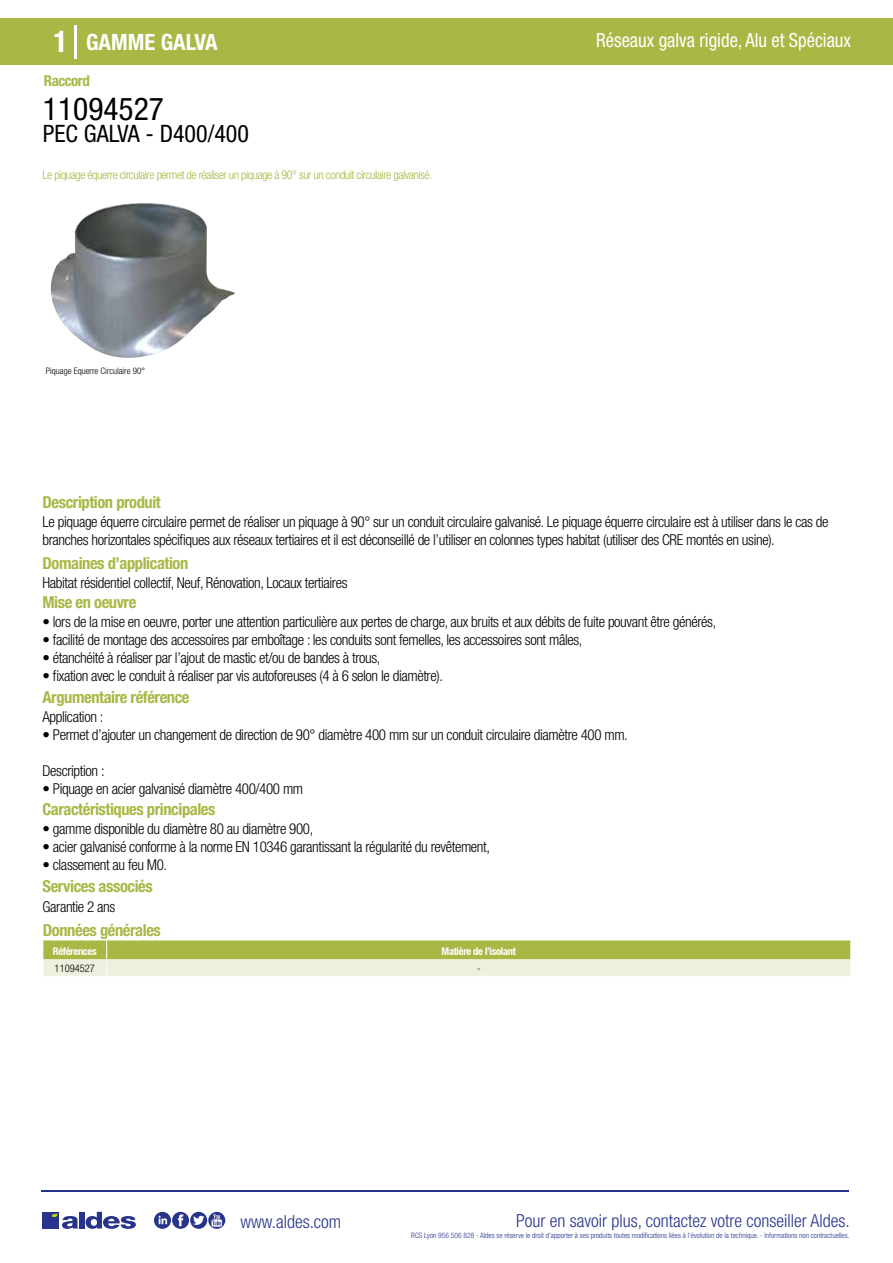
<style>
.page{position:relative;width:893px;height:1263px;background:#fff}
.page>*{position:absolute;margin:0;border:0;box-sizing:border-box;transform-origin:0 0}
.t1{font:condensed 31.5px "Helvetica Neue LT Std";color:#000}
.t2{font:condensed 24px "Helvetica Neue LT Std";color:#000}
.t3{font:700 condensed 22.5px "Helvetica Neue LT Std";color:#fff}
.t4{font:condensed 19.5px "Helvetica Neue LT Std";color:#fff;scale:.95 1}
.t5{font:300 condensed 18px "Helvetica Neue";color:#28348b}
.t6{font:700 condensed 16.5px "Helvetica Neue LT Std";letter-spacing:-.025em;color:#a9b745}
.t7{font:300 condensed 15px/18px "Helvetica Neue LT Std";letter-spacing:-.025em;color:#000}
.t8{font:700 condensed 15px "Helvetica Neue LT Std";letter-spacing:-.035em;color:#a9b745}
.t9{font:300 condensed 12px "Helvetica Neue LT Std";letter-spacing:-.035em;color:#a9b745}
.t10{font:700 condensed 10.5px "Helvetica Neue";letter-spacing:-.03em;color:#fff}
.t11{font:300 condensed 10.5px "Helvetica Neue";color:#000}
.t12{font:300 condensed 9px "Helvetica Neue";color:#000}
.t13{font:300 condensed 7.5px "Helvetica Neue";color:#28348b}
.s1{font-size:30px}
</style>
<div class="page">
<div style="left:0;top:18px;width:893px;height:46px;background:#a9b745"></div>
<hr style="left:74px;top:25px;width:2px;height:33px;background:#fff">
<svg style="left:50px;top:203px;width:185px;height:155px"></svg>
<svg style="left:43px;top:940px;width:808px;height:36px;background:#cad28e"></svg>
<hr style="left:41px;top:1190px;width:808px;height:1px;background:#28348b">
<svg style="left:154px;top:1212px;width:71px;height:17px"></svg>
<div style="left:42px;top:1212px;width:17px;height:16px;background:#28348b"></div>
<div style="left:79px;top:1212px;width:5px;height:16px;background:#28348b"></div>
<svg style="left:86px;top:1212px;width:50px;height:17px"></svg>
<svg style="left:52px;top:1213px;width:26px;height:16px"></svg>
<h3 class="t3" style="left:54px;top:28px;width:166px"><span class="s1">1</span> GAMME GALVA</h3>
<h3 class="t4" style="left:596px;top:29px;width:270px">Réseaux galva rigide, Alu et Spéciaux</h3>
<p class="t8" style="left:44px;top:71px;width:47px">Raccord</p>
<h1 class="t1" style="left:43px;top:91px;width:122px">11094527</h1>
<h2 class="t2" style="left:43px;top:120px;width:207px">PEC GALVA - D400/400</h2>
<p class="t9" style="left:43px;top:167px;width:391px">Le piquage équerre circulaire permet de réaliser un piquage à 90° sur un conduit circulaire galvanisé.</p>
<p class="t12" style="left:46px;top:365px;width:101px">Piquage Equerre Circulaire 90°</p>
<p class="t6" style="left:43px;top:492px;width:120px">Description produit</p>
<p class="t7" style="left:43px;top:513px;width:787px">Le piquage équerre circulaire permet de réaliser un piquage à 90° sur un conduit circulaire galvanisé. Le piquage équerre circulaire est à utiliser dans le cas de branches horizontales spécifiques aux réseaux tertiaires et il est déconseillé de l’utiliser en colonnes types habitat (utiliser des CRE montés en usine).</p>
<p class="t7" style="left:43px;top:573px;width:307px">Habitat résidentiel collectif, Neuf, Rénovation, Locaux tertiaires</p>
<p class="t7" style="left:43px;top:613px;width:675px">• lors de la mise en oeuvre, porter une attention particulière aux pertes de charge, aux bruits et aux débits de fuite pouvant être générés,</p>
<p class="t7" style="left:43px;top:631px;width:541px">• facilité de montage des accessoires par emboîtage : les conduits sont femelles, les accessoires sont mâles,</p>
<p class="t7" style="left:43px;top:649px;width:340px">• étanchéité à réaliser par l’ajout de mastic et/ou de bandes à trous,</p>
<p class="t7" style="left:43px;top:667px;width:402px">• fixation avec le conduit à réaliser par vis autoforeuses (4 à 6 selon le diamètre).</p>
<p class="t6" style="left:43px;top:553px;width:147px">Domaines d’application</p>
<p class="t6" style="left:43px;top:592px;width:95px">Mise en oeuvre</p>
<p class="t6" style="left:43px;top:687px;width:149px">Argumentaire référence</p>
<p class="t7" style="left:43px;top:708px;width:62px">Application :</p>
<p class="t7" style="left:43px;top:726px;width:587px">• Permet d’ajouter un changement de direction de 90° diamètre 400 mm sur un conduit circulaire diamètre 400 mm.</p>
<p class="t7" style="left:43px;top:762px;width:64px">Description :</p>
<p class="t7" style="left:43px;top:780px;width:262px">• Piquage en acier galvanisé diamètre 400/400 mm</p>
<p class="t6" style="left:43px;top:799px;width:174px">Caractéristiques principales</p>
<p class="t7" style="left:43px;top:819px;width:272px">• gamme disponible du diamètre 80 au diamètre 900,</p>
<p class="t7" style="left:43px;top:837px;width:449px">• acier galvanisé conforme à la norme EN 10346 garantissant la régularité du revêtement,</p>
<p class="t7" style="left:43px;top:855px;width:126px">• classement au feu M0.</p>
<p class="t6" style="left:43px;top:877px;width:112px">Services associés</p>
<p class="t7" style="left:43px;top:897px;width:74px">Garantie 2 ans</p>
<p class="t6" style="left:43px;top:920px;width:119px">Données générales</p>
<p class="t10" style="left:53px;top:945px;width:45px">Références</p>
<p class="t10" style="left:442px;top:945px;width:76px">Matière de l’isolant</p>
<p class="t11" style="left:55px;top:962px;width:42px">11094527</p>
<p class="t11" style="left:477px;top:962px;width:5px">-</p>
<p class="t5" style="left:240px;top:1211px;width:102px">www.aldes.com</p>
<p class="t5" style="left:516px;top:1211px;width:335px">Pour en savoir plus, contactez votre conseiller Aldes.</p>
<p class="t13" style="left:411px;top:1230px;width:440px">RCS Lyon 956 506 828 - Aldes se réserve le droit d’apporter à ses produits toutes modifications liées à l’évolution de la technique. - Informations non contractuelles.</p>
</div>
